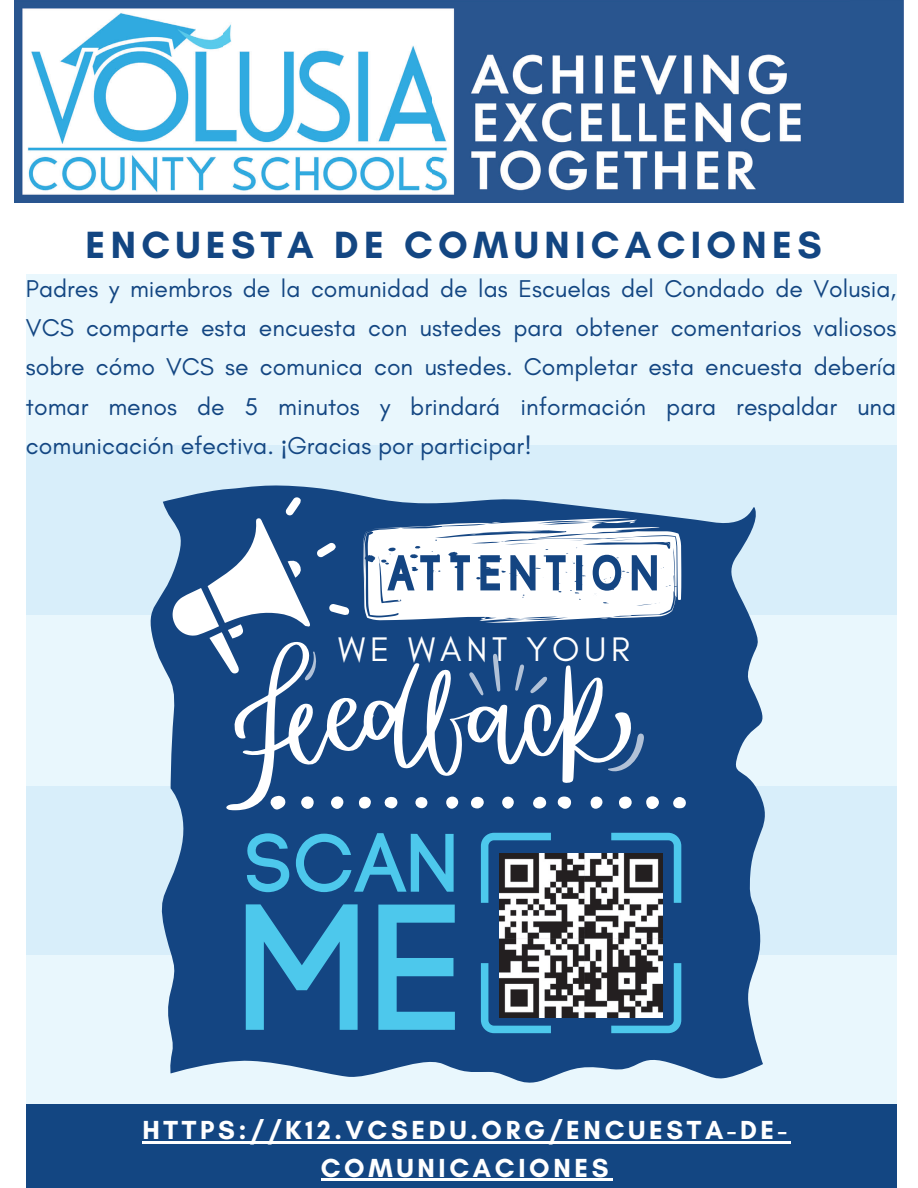
<style>
.page{position:relative;width:918px;height:1188px;background:#fff}
.page>*{position:absolute;margin:0;border:0;box-sizing:border-box;transform-origin:0 0}
.t1{font:700 38.7px "Glacial Indifference";letter-spacing:.14em;color:#134682}
.t2{font:34.8px "Glacial Indifference";letter-spacing:.14em;color:#fff}
.t3{font:700 26.7px/37.2px "Glacial Indifference";letter-spacing:.14em;color:#fff;text-align:center}
.t4{font:24.75px/39.3px "Glacial Indifference";color:#134682;text-align:justify}
.s1{font-family:"Noto Sans"}
</style>
<div class="page">
<img style="left:14px;top:0;width:889px;height:202px">
<div style="left:26px;top:935px;width:870px;height:169px;background:#e9f7fd"></div>
<div style="left:26px;top:786px;width:870px;height:169px;background:#d8eefa"></div>
<div style="left:26px;top:615px;width:870px;height:171px;background:#e9f7fd"></div>
<div style="left:26px;top:444px;width:870px;height:171px;background:#d8eefa"></div>
<div style="left:26px;top:274px;width:870px;height:170px;background:#e9f7fd"></div>
<svg style="left:150px;top:485px;width:615px;height:598px;fill:#144582"></svg>
<svg style="left:481px;top:833px;width:200px;height:200px;background:#266a9e"></svg>
<svg style="left:247px;top:833px;width:42px;height:59px;background:#2e81b3"></svg>
<svg style="left:296px;top:833px;width:158px;height:59px;background:#2977aa"></svg>
<svg style="left:246px;top:904px;width:112px;height:126px;background:#2f84b5"></svg>
<svg style="left:378px;top:905px;width:77px;height:125px;background:#338ebd"></svg>
<svg style="left:173px;top:497px;width:514px;height:316px;background:#597ba7"></svg>
<div style="left:415px;top:797px;width:12px;height:11px;background:#fff;border-radius:50%"></div>
<div style="left:26px;top:1105px;width:870px;height:83px;background:#134682"></div>
<img style="left:500px;top:854px;width:163px;height:163px">
<hr style="left:142px;top:1142px;width:649px;height:2px;background:#fff">
<hr style="left:321px;top:1179px;width:291px;height:2px;background:#fff">
<h1 class="t1" style="left:86px;top:221px;width:738px">ENCUESTA DE COMUNICACIONES</h1>
<p class="t4" style="left:26px;top:268px;width:872px">Padres y miembros de la comunidad de las Escuelas del Condado de Volusia, VCS comparte esta encuesta con ustedes para obtener comentarios valiosos sobre cómo VCS se comunica con ustedes. Completar esta encuesta debería tomar menos de 5 minutos y brindará información para respaldar una comunicación efectiva. <span class="s1">¡</span>Gracias por participar!</p>
<h2 class="t2" style="left:338px;top:628px;width:293px">WE WANT YOUR</h2>
<p class="t3" style="left:142px;top:1112px;width:646px">HTTPS://K12.VCSEDU.ORG/ENCUESTA-DE-<br>COMUNICACIONES</p>
</div>
